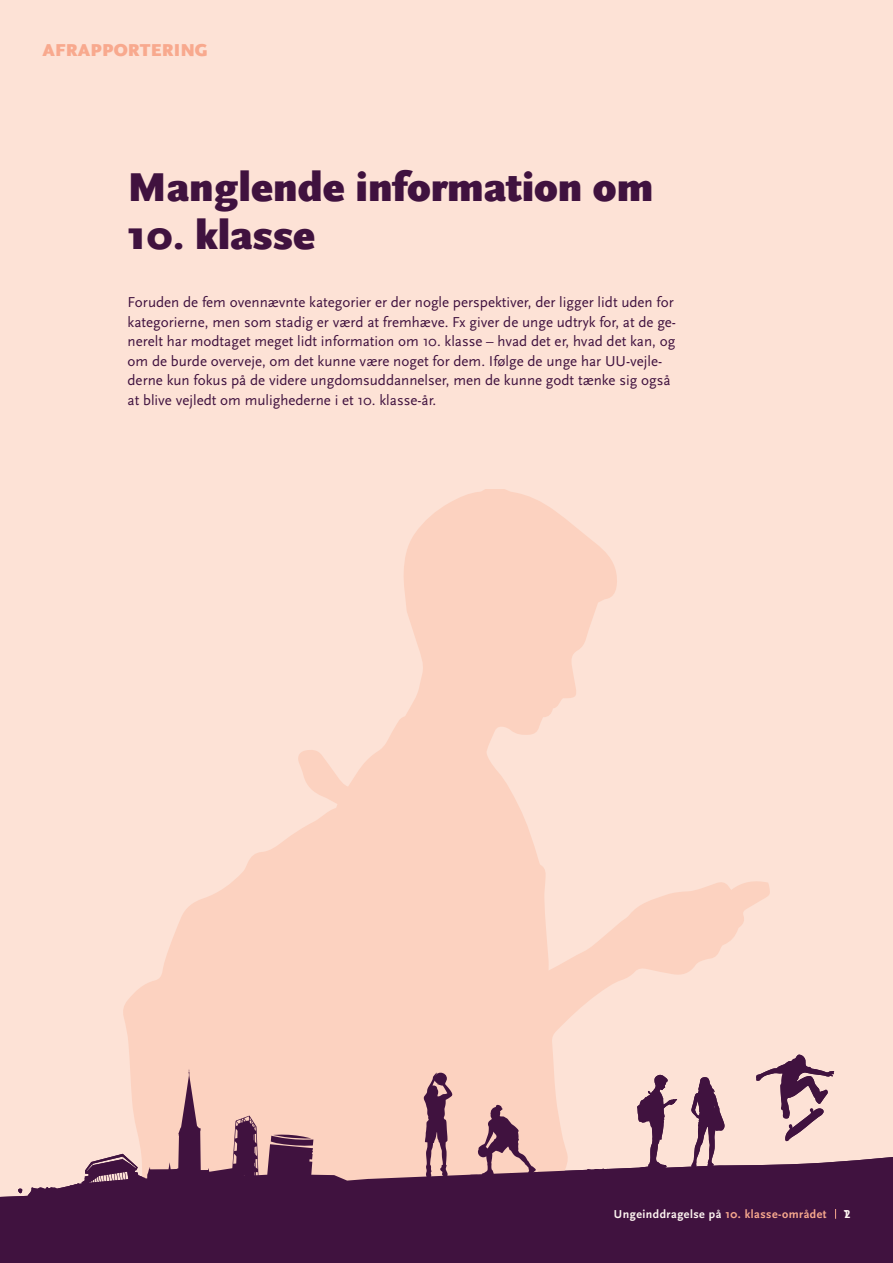
<style>
.page{position:relative;width:893px;height:1263px;background:#fde2d6}
.page>*{position:absolute;margin:0;border:0;box-sizing:border-box;transform-origin:0 0}
.t1{font:900 42px "Scala Sans OT";color:#40123f}
.t2{font:900 18px "Scala Sans OT";letter-spacing:.01em;color:#f8a98e}
.t3{font:15px/19.5px "Scala Sans OT";color:#40123f}
.t4{font:700 12px "Scala Sans OT";letter-spacing:.04em;color:#fef5f1}
.s1{color:#f8a98e}
</style>
<div class="page">
<hr style="left:0;top:0;width:892px;height:1px;background:#fef7f4">
<svg style="left:123px;top:489px;width:647px;height:580px"></svg>
<svg style="left:0;top:1069px;width:489px;height:194px"></svg>
<svg style="left:489px;top:1054px;width:404px;height:209px;fill:#40123f"></svg>
<p class="t2" style="left:43px;top:40px;width:167px">AFRAPPORTERING</p>
<h1 class="t1" style="left:128px;top:163px;width:527px">Manglende information om</h1>
<h1 class="t1" style="left:128px;top:211px;width:189px">10. klasse</h1>
<p class="t3" style="left:128px;top:293px;width:550px">Foruden de fem ovennævnte kategorier er der nogle perspektiver, der ligger lidt uden for kategorierne, men som stadig er værd at fremhæve. Fx giver de unge udtryk for, at de ge&shy;nerelt har modtaget meget lidt information om 10. klasse – hvad det er, hvad det kan, og om de burde overveje, om det kunne være noget for dem. Ifølge de unge har UU-vejle&shy;derne kun fokus på de videre ungdomsuddannelser, men de kunne godt tænke sig også at blive vejledt om mulighederne i et 10. klasse-år.</p>
<p class="t4" style="left:614px;top:1207px;width:214px">Ungeinddragelse på <span class="s1">10. klasse-området</span></p>
<p class="t4" style="left:844px;top:1207px;width:8px">12</p>
</div>
